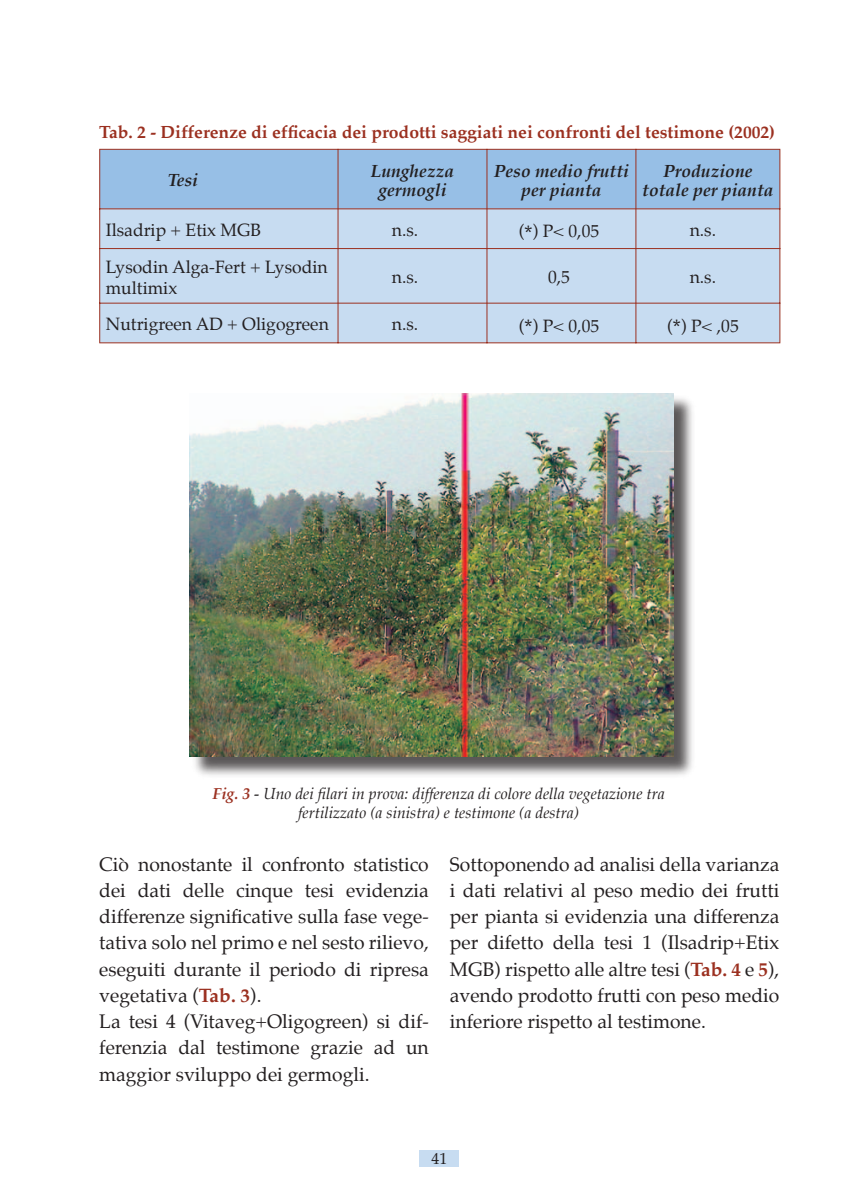
<style>
.page{position:relative;width:844px;height:1191px;background:#fff}
.page>*{position:absolute;margin:0;border:0;box-sizing:border-box;transform-origin:0 0}
.t1{font:19.25px/26.2px "Palatino";color:#231f20}
.t2{font:17.5px/21px "Palatino";color:#231f20}
.t3{font:700 17.5px "Palatino";color:#9b3020}
.t4{font:italic 700 17.5px/19.2px "Palatino";color:#231f20;text-align:center}
.t5{font:italic 15.75px/19.2px "Palatino";color:#231f20;text-align:center}
.t6{font:15.75px "Palatino";color:#231f20}
.s1{font-size:21px}
.s2{font-weight:700;color:#9b3020}
</style>
<div class="page">
<div style="left:100px;top:150px;width:679px;height:58px;background:#97bfe6"></div>
<div style="left:100px;top:209px;width:679px;height:133px;background:#c7dcf1"></div>
<hr style="left:99px;top:149px;width:238px;height:1px;background:#9b3020">
<hr style="left:99px;top:150px;width:1px;height:58px;background:#9b3020">
<hr style="left:338px;top:149px;width:148px;height:1px;background:#9b3020">
<hr style="left:337px;top:149px;width:1px;height:59px;background:#9b3020">
<hr style="left:487px;top:149px;width:148px;height:1px;background:#9b3020">
<hr style="left:486px;top:149px;width:1px;height:59px;background:#9b3020">
<hr style="left:636px;top:149px;width:144px;height:1px;background:#9b3020">
<hr style="left:635px;top:149px;width:1px;height:59px;background:#9b3020">
<hr style="left:779px;top:150px;width:1px;height:58px;background:#9b3020">
<hr style="left:99px;top:208px;width:239px;height:1px;background:#9b3020">
<hr style="left:99px;top:209px;width:1px;height:39px;background:#9b3020">
<hr style="left:338px;top:208px;width:149px;height:1px;background:#9b3020">
<hr style="left:337px;top:209px;width:1px;height:39px;background:#9b3020">
<hr style="left:487px;top:208px;width:149px;height:1px;background:#9b3020">
<hr style="left:486px;top:209px;width:1px;height:39px;background:#9b3020">
<hr style="left:636px;top:208px;width:144px;height:1px;background:#9b3020">
<hr style="left:635px;top:209px;width:1px;height:39px;background:#9b3020">
<hr style="left:779px;top:209px;width:1px;height:39px;background:#9b3020">
<hr style="left:99px;top:248px;width:239px;height:1px;background:#9b3020">
<hr style="left:99px;top:249px;width:1px;height:54px;background:#9b3020">
<hr style="left:338px;top:248px;width:149px;height:1px;background:#9b3020">
<hr style="left:337px;top:249px;width:1px;height:54px;background:#9b3020">
<hr style="left:487px;top:248px;width:149px;height:1px;background:#9b3020">
<hr style="left:486px;top:249px;width:1px;height:54px;background:#9b3020">
<hr style="left:636px;top:248px;width:144px;height:1px;background:#9b3020">
<hr style="left:635px;top:249px;width:1px;height:54px;background:#9b3020">
<hr style="left:779px;top:249px;width:1px;height:54px;background:#9b3020">
<hr style="left:99px;top:303px;width:239px;height:1px;background:#9b3020">
<hr style="left:99px;top:303px;width:1px;height:39px;background:#9b3020">
<hr style="left:338px;top:303px;width:149px;height:1px;background:#9b3020">
<hr style="left:337px;top:303px;width:1px;height:40px;background:#9b3020">
<hr style="left:487px;top:303px;width:149px;height:1px;background:#9b3020">
<hr style="left:486px;top:303px;width:1px;height:40px;background:#9b3020">
<hr style="left:636px;top:303px;width:144px;height:1px;background:#9b3020">
<hr style="left:635px;top:303px;width:1px;height:40px;background:#9b3020">
<hr style="left:779px;top:303px;width:1px;height:39px;background:#9b3020">
<hr style="left:99px;top:342px;width:238px;height:1px;background:#9b3020">
<hr style="left:338px;top:342px;width:148px;height:1px;background:#9b3020">
<hr style="left:487px;top:342px;width:148px;height:1px;background:#9b3020">
<hr style="left:636px;top:342px;width:144px;height:1px;background:#9b3020">
<div style="left:191px;top:395px;width:505px;height:384px;background:#231f20;opacity:.75"></div>
<img style="left:189px;top:393px;width:484px;height:363px">
<div style="left:419px;top:1150px;width:40px;height:16px;background:#c7dcf1"></div>
<p class="t3" style="left:99px;top:122px;width:677px">Tab. 2 - Differenze di efficacia dei prodotti saggiati nei confronti del testimone (2002)</p>
<p class="t4" style="left:168px;top:172px;width:32px">Tesi</p>
<p class="t4" style="left:370px;top:163px;width:85px">Lunghezza germogli</p>
<p class="t4" style="left:493px;top:163px;width:137px">Peso medio frutti per pianta</p>
<p class="t4" style="left:642px;top:163px;width:133px">Produzione totale per pianta</p>
<p class="t2" style="left:106px;top:221px;width:157px">Ilsadrip + Etix MGB</p>
<p class="t2" style="left:392px;top:221px;width:28px">n.s.</p>
<p class="t2" style="left:518px;top:222px;width:82px">(<span class="s1">*</span>) P&lt; 0,05</p>
<p class="t2" style="left:689px;top:221px;width:28px">n.s.</p>
<p class="t2" style="left:106px;top:257px;width:223px">Lysodin Alga-Fert + Lysodin multimix</p>
<p class="t2" style="left:392px;top:268px;width:28px">n.s.</p>
<p class="t2" style="left:548px;top:268px;width:23px">0,5</p>
<p class="t2" style="left:689px;top:268px;width:28px">n.s.</p>
<p class="t2" style="left:106px;top:315px;width:224px">Nutrigreen AD + Oligogreen</p>
<p class="t2" style="left:392px;top:315px;width:28px">n.s.</p>
<p class="t2" style="left:518px;top:317px;width:82px">(<span class="s1">*</span>) P&lt; 0,05</p>
<p class="t2" style="left:667px;top:317px;width:73px">(<span class="s1">*</span>) P&lt; ,05</p>
<p class="t5" style="left:212px;top:785px;width:453px"><span class="s2">Fig. 3</span> - Uno dei filari in prova: differenza di colore della vegetazione tra fertilizzato (a sinistra) e testimone (a destra)</p>
<p class="t1" style="left:99px;top:852px;width:331px">Ciò nonostante il confronto statistico dei dati delle cinque tesi evidenzia differenze significative sulla fase vege&shy;tativa solo nel primo e nel sesto rilievo, eseguiti durante il periodo di ripresa vegetativa (<span class="s2">Tab. 3</span>).<br>La tesi 4 (Vitaveg+Oligogreen) si dif&shy;ferenzia dal testimone grazie ad un maggior sviluppo dei germogli.</p>
<p class="t1" style="left:450px;top:852px;width:331px;text-align:justify">Sottoponendo ad analisi della varianza i dati relativi al peso medio dei frutti per pianta si evidenzia una differenza per difetto della tesi 1 (Ilsadrip+Etix MGB) rispetto alle altre tesi (<span class="s2">Tab. 4</span> e <span class="s2">5</span>), avendo prodotto frutti con peso medio inferiore rispetto al testimone.</p>
<p class="t6" style="left:431px;top:1147px;width:17px">41</p>
</div>
